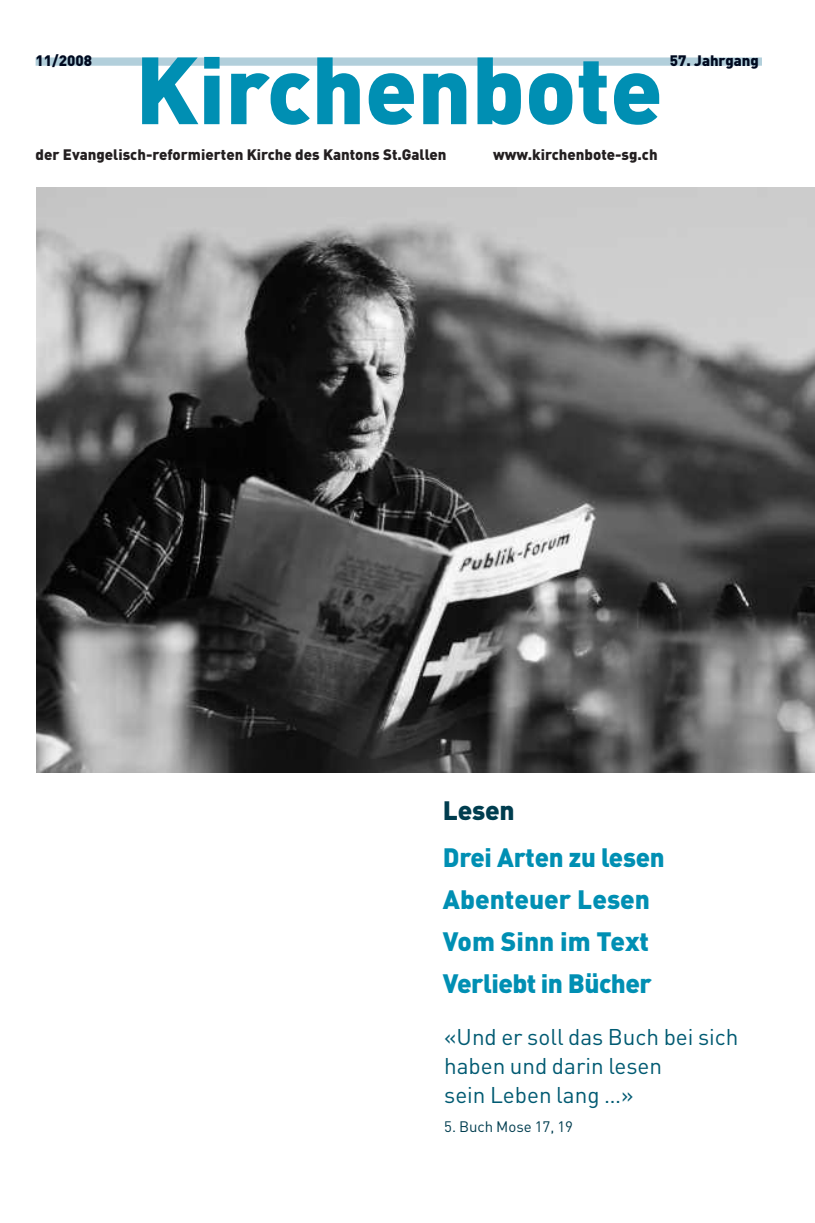
<style>
.page{position:relative;width:815px;height:1223px;background:#fff}
.page>*{position:absolute;margin:0;border:0;box-sizing:border-box;transform-origin:0 0}
.t1{font:900 93.62px "DIN";color:#008fb3}
.t2{font:900 26.25px/42.1px "DIN";letter-spacing:-.01em;color:#008fb3}
.t3{font:900 26.25px "DIN";letter-spacing:-.01em;color:#003d4f}
.t4{font:22.5px/28.8px "DIN";color:#005a72}
.t5{font:900 15px "DIN";color:#231f20}
.t6{font:900 15px "DIN";color:#000a20}
.t7{font:15px "DIN";color:#003d4f}
</style>
<div class="page">
<img style="left:37px;top:188px;width:778px;height:584px">
<div style="left:36px;top:57px;width:726px;height:9px;background:#b2cfdb"></div>
<p class="t6" style="left:36px;top:52px;width:58px">11/2008</p>
<p class="t6" style="left:670px;top:52px;width:91px">57. Jahrgang</p>
<h1 class="t1" style="left:135px;top:37px;width:529px">Kirchenbote</h1>
<p class="t5" style="left:36px;top:146px;width:412px">der Evangelisch-reformierten Kirche des Kantons St.Gallen</p>
<p class="t5" style="left:493px;top:146px;width:166px">www.kirchenbote-sg.ch</p>
<h2 class="t3" style="left:443px;top:796px;width:73px">Lesen</h2>
<h2 class="t2" style="left:443px;top:836px;width:223px">Drei Arten zu lesen<br>Abenteuer Lesen<br>Vom Sinn im Text<br>Verliebt in Bücher</h2>
<h3 class="t4" style="left:444px;top:1023px;width:296px">«Und er soll das Buch bei sich haben und darin lesen<br>sein Leben lang …»</h3>
<p class="t7" style="left:444px;top:1117px;width:130px">5. Buch Mose 17, 19</p>
</div>
